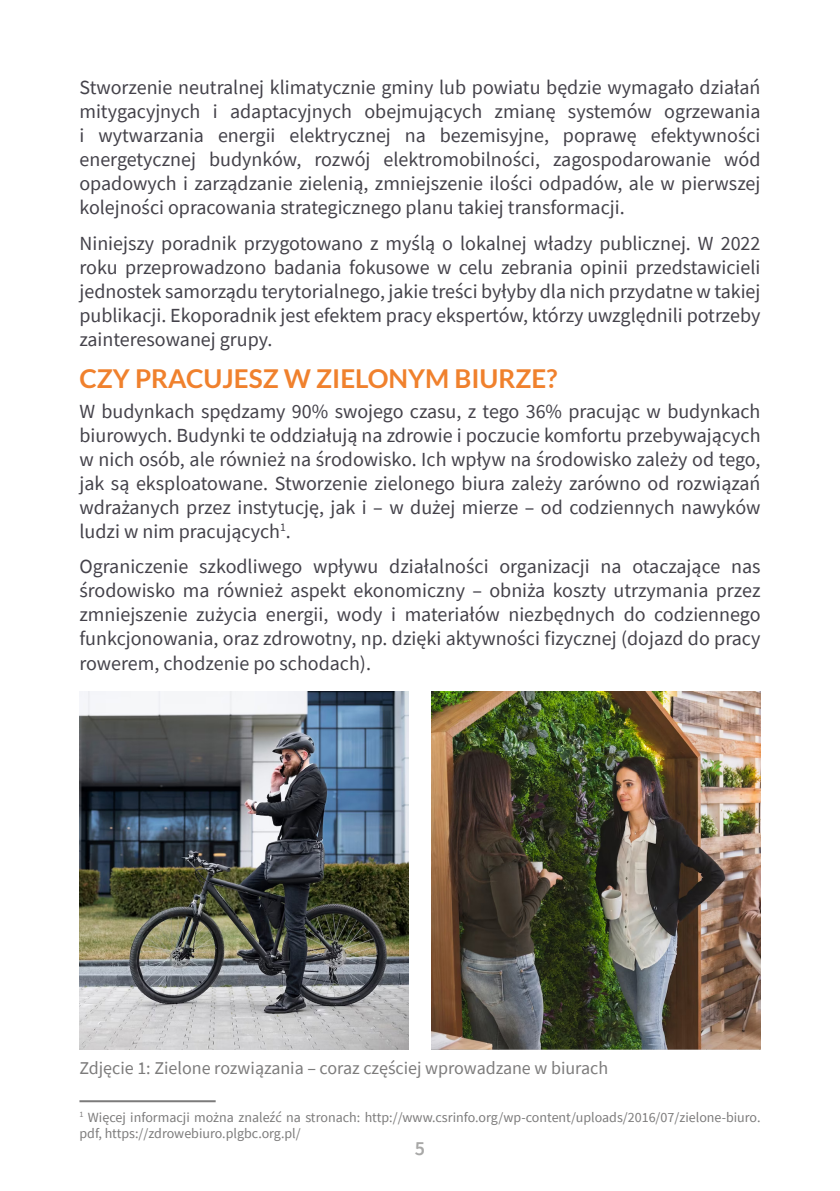
<style>
.page{position:relative;width:840px;height:1191px;background:#fff}
.page>*{position:absolute;margin:0;border:0;box-sizing:border-box;transform-origin:0 0}
.Header_H1{font:700 26px "Lato";color:#f0812d}
.Paragraph_text_Accen{font:20px/24px "Source Sans Pro";color:#44424a;text-align:justify}
.Paragraph_text{font:20px/24px "Source Sans Pro";color:#44424a;text-align:justify}
.t1{font:600 20px "Source Sans Pro";color:#a8a8a7}
.Podpis{font:18px "Source Sans Pro";color:#7c7b7b}
.Przypis{font:14px/16px "Source Sans Pro";color:#7c7b7b}
</style>
<div class="page">
<hr style="left:79px;top:1100px;width:136px;height:2px;background:#7c7b7b">
<img style="left:79px;top:692px;width:329px;height:357px">
<img style="left:431px;top:692px;width:329px;height:357px">
<p class="Paragraph_text_Accen" style="left:79px;top:76px;width:682px">Stworzenie neutralnej klimatycznie gminy lub powiatu będzie wymagało działań mitygacyjnych i adaptacyjnych obejmujących zmianę systemów ogrzewania i wytwarzania energii elektrycznej na bezemisyjne, poprawę efektywności energetycznej budynków, rozwój elektromobilności, zagospodarowanie wód opadowych i zarządzanie zielenią, zmniejszenie ilości odpadów, ale w pierwszej kolejności opracowania strategicznego planu takiej transformacji.</p>
<p class="Paragraph_text_Accen" style="left:79px;top:231px;width:682px">Niniejszy poradnik przygotowano z myślą o lokalnej władzy publicznej. W 2022 roku przeprowadzono badania fokusowe w celu zebrania opinii przedstawicieli jednostek samorządu terytorialnego, jakie treści byłyby dla nich przydatne w takiej publikacji. Ekoporadnik jest efektem pracy ekspertów, którzy uwzględnili potrzeby zainteresowanej grupy.</p>
<p class="Header_H1" style="left:79px;top:364px;width:479px">CZY PRACUJESZ W ZIELONYM BIURZE?</p>
<p class="Paragraph_text" style="left:79px;top:399px;width:682px">W budynkach spędzamy 90% swojego czasu, z tego 36% pracując w budynkach biurowych. Budynki te oddziałują na zdrowie i poczucie komfortu przebywających w nich osób, ale również na środowisko. Ich wpływ na środowisko zależy od tego, jak są eksploatowane. Stworzenie zielonego biura zależy zarówno od rozwiązań wdrażanych przez instytucję, jak i – w dużej mierze – od codziennych nawyków ludzi w nim pracujących<sup>1</sup>.</p>
<p class="Paragraph_text" style="left:79px;top:554px;width:682px">Ograniczenie szkodliwego wpływu działalności organizacji na otaczające nas środowisko ma również aspekt ekonomiczny – obniża koszty utrzymania przez zmniejszenie zużycia energii, wody i materiałów niezbędnych do codziennego funkcjonowania, oraz zdrowotny, np. dzięki aktywności fizycznej (dojazd do pracy rowerem, chodzenie po schodach).</p>
<p class="Podpis" style="left:79px;top:1056px;width:530px">Zdjęcie 1: Zielone rozwiązania – coraz częściej wprowadzane w biurach</p>
<p class="Przypis" style="left:79px;top:1109px;width:682px"><sup>1</sup> Więcej informacji można znaleźć na stronach: http://www.csrinfo.org/wp-content/uploads/2016/07/zielone-biuro. pdf, https://zdrowebiuro.plgbc.org.pl/</p>
<p class="t1" style="left:414px;top:1135px;width:12px">5</p>
</div>
